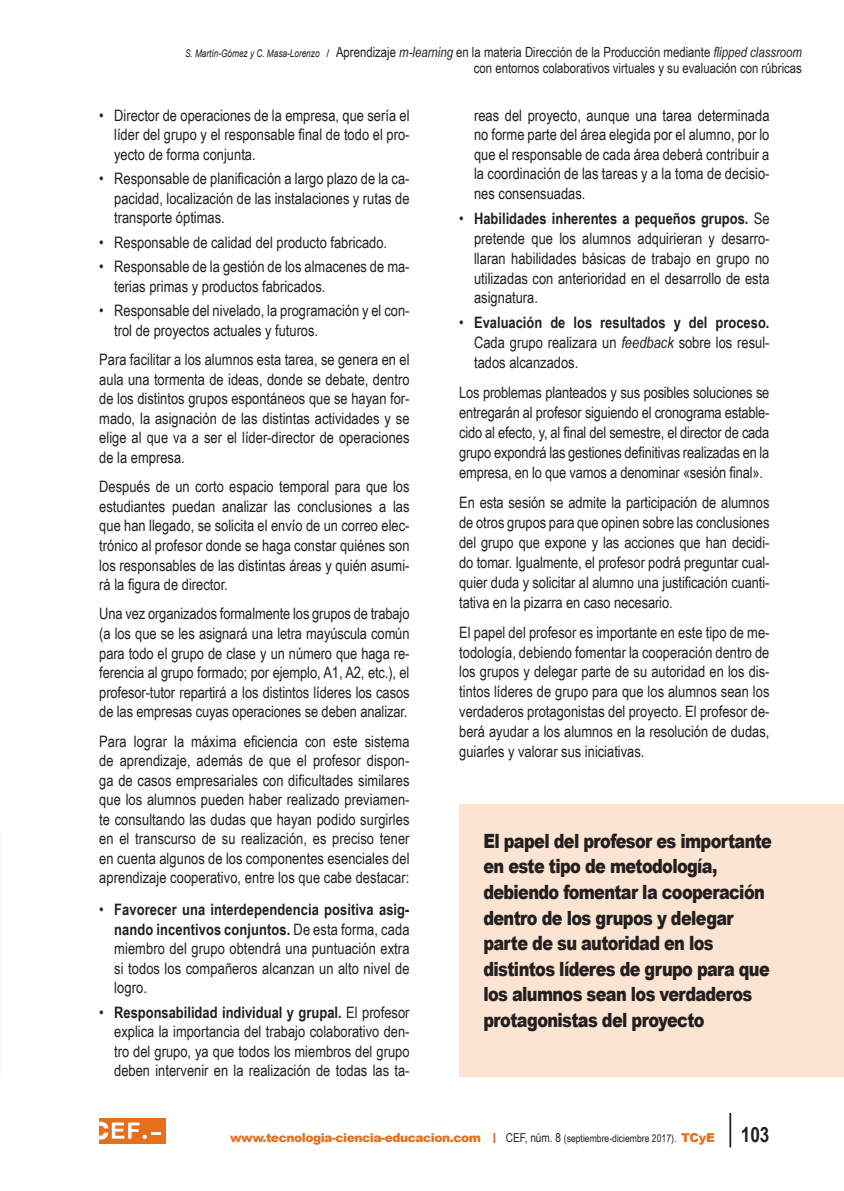
<style>
.page{position:relative;width:844px;height:1191px;background:#fff}
.page>*{position:absolute;margin:0;border:0;box-sizing:border-box;transform-origin:0 0}
.t1{font:900 19.6px/25.6px "Arial";letter-spacing:-.04em;color:#231f20;scale:.82 1}
.texto_general{font:15.75px/19.6px "Arial Narrow";color:#231f20;text-align:justify}
.sangria__bolo{font:15.75px/19.6px "Arial Narrow";color:#231f20;text-align:justify}
.t2{font:14px/15.8px "Arial Narrow";color:#231f20;text-align:right}
.t3{font:900 12.25px "Arial";letter-spacing:-.04em;color:#e4701e}
.t4{font:10.5px "Arial Narrow";color:#231f20}
.s1{font-family:"Arial";font-style:italic;font-size:10.5px}
.s2{font-family:"Arial";font-size:10.5px}
.s3{font-style:italic}
.s4{font-weight:700}
.s5{font-size:12.25px}
.s6{font-family:"Arial";font-weight:900;font-size:12.25px;color:#e4701e}
.s7{font-weight:700;font-size:21px}
</style>
<div class="page">
<svg style="left:493px;top:1133px;width:2px;height:10px"></svg>
<hr style="left:729px;top:1113px;width:2px;height:34px;background:#231f20">
<div style="left:99px;top:1118px;width:66px;height:25px;background:#e4701e"></div>
<svg style="left:99px;top:1122px;width:62px;height:17px"></svg>
<div style="left:459px;top:804px;width:384px;height:272px;background:#fbe5d2"></div>
<p class="t2" style="left:185px;top:44px;width:618px"><span class="s1">S. Martín-Gómez y C. Masa-Lorenzo</span> <span class="s2">/</span> Aprendizaje <span class="s3">m-learning</span> en la materia Dirección de la Producción mediante <span class="s3">flipped classroom </span>con entornos colaborativos virtuales y su evaluación con rúbricas</p>
<p class="sangria__bolo" style="left:114px;top:105px;width:297px;text-indent:-15px">• Director de operaciones de la empresa, que sería el líder del grupo y el responsable final de todo el pro&shy;yecto de forma conjunta.</p>
<p class="sangria__bolo" style="left:114px;top:168px;width:297px;text-indent:-15px">• Responsable de planificación a largo plazo de la ca&shy;pacidad, localización de las instalaciones y rutas de transporte óptimas.</p>
<p class="sangria__bolo" style="left:99px;top:232px;width:289px">• Responsable de calidad del producto fabricado.</p>
<p class="sangria__bolo" style="left:114px;top:256px;width:297px;text-indent:-15px">• Responsable de la gestión de los almacenes de ma&shy;terias primas y productos fabricados.</p>
<p class="sangria__bolo" style="left:114px;top:300px;width:297px;text-indent:-15px">• Responsable del nivelado, la programación y el con&shy;trol de proyectos actuales y futuros.</p>
<p class="texto_general" style="left:99px;top:349px;width:312px">Para facilitar a los alumnos esta tarea, se genera en el aula una tormenta de ideas, donde se debate, dentro de los distintos grupos espontáneos que se hayan for&shy;mado, la asignación de las distintas actividades y se elige al que va a ser el líder-director de operaciones de la empresa.</p>
<p class="texto_general" style="left:99px;top:476px;width:312px">Después de un corto espacio temporal para que los estudiantes puedan analizar las conclusiones a las que han llegado, se solicita el envío de un correo elec&shy;trónico al profesor donde se haga constar quiénes son los responsables de las distintas áreas y quién asumi&shy;rá la figura de director.</p>
<p class="texto_general" style="left:99px;top:603px;width:312px">Una vez organizados formalmente los grupos de trabajo (a los que se les asignará una letra mayúscula común para todo el grupo de clase y un número que haga re&shy;ferencia al grupo formado; por ejemplo, A1, A2, etc.), el profesor-tutor repartirá a los distintos líderes los casos de las empresas cuyas operaciones se deben analizar.</p>
<p class="texto_general" style="left:99px;top:730px;width:312px">Para lograr la máxima eficiencia con este sistema de aprendizaje, además de que el profesor dispon&shy;ga de casos empresariales con dificultades similares que los alumnos pueden haber realizado previamen&shy;te consultando las dudas que hayan podido surgirles en el transcurso de su realización, es preciso tener en cuenta algunos de los componentes esenciales del aprendizaje cooperativo, entre los que cabe destacar:</p>
<p class="sangria__bolo" style="left:114px;top:899px;width:297px;text-indent:-15px">• <span class="s4">Favorecer una interdependencia positiva asig&shy;nando incentivos conjuntos.</span> De esta forma, cada miembro del grupo obtendrá una puntuación extra si todos los compañeros alcanzan un alto nivel de logro.</p>
<p class="sangria__bolo" style="left:114px;top:1001px;width:297px;text-indent:-15px">• <span class="s4">Responsabilidad individual y grupal.</span> El profesor explica la importancia del trabajo colaborativo den&shy;tro del grupo, ya que todos los miembros del grupo deben intervenir en la realización de todas las ta-</p>
<p class="sangria__bolo" style="left:474px;top:105px;width:297px">reas del proyecto, aunque una tarea determinada no forme parte del área elegida por el alumno, por lo que el responsable de cada área deberá contribuir a la coordinación de las tareas y a la toma de decisio&shy;nes consensuadas.</p>
<p class="sangria__bolo" style="left:474px;top:207px;width:297px;text-indent:-15px">• <span class="s4">Habilidades inherentes a pequeños grupos.</span> Se pretende que los alumnos adquirieran y desarro&shy;llaran habilidades básicas de trabajo en grupo no utilizadas con anterioridad en el desarrollo de esta asignatura.</p>
<p class="sangria__bolo" style="left:474px;top:312px;width:297px;text-indent:-15px">• <span class="s4">Evaluación de los resultados y del proceso.<br></span>Cada grupo realizara un <span class="s3">feedback</span> sobre los resul&shy;tados alcanzados.</p>
<p class="texto_general" style="left:459px;top:382px;width:312px">Los problemas planteados y sus posibles soluciones se entregarán al profesor siguiendo el cronograma estable&shy;cido al efecto, y, al final del semestre, el director de cada grupo expondrá las gestiones definitivas realizadas en la empresa, en lo que vamos a denominar «sesión final».</p>
<p class="texto_general" style="left:459px;top:492px;width:312px">En esta sesión se admite la participación de alumnos de otros grupos para que opinen sobre las conclusiones del grupo que expone y las acciones que han decidi&shy;do tomar. Igualmente, el profesor podrá preguntar cual&shy;quier duda y solicitar al alumno una justificación cuanti&shy;tativa en la pizarra en caso necesario.</p>
<p class="texto_general" style="left:459px;top:621px;width:312px">El papel del profesor es importante en este tipo de me&shy;todología, debiendo fomentar la cooperación dentro de los grupos y delegar parte de su autoridad en los dis&shy;tintos líderes de grupo para que los alumnos sean los verdaderos protagonistas del proyecto. El profesor de&shy;berá ayudar a los alumnos en la resolución de dudas, guiarles y valorar sus iniciativas.</p>
<p class="t1" style="left:483px;top:827px;width:353px">El papel del profesor es importante en este tipo de metodología, debiendo fomentar la cooperación dentro de los grupos y delegar parte de su autoridad en los distintos líderes de grupo para que los alumnos sean los verdaderos protagonistas del proyecto</p>
<p class="t3" style="left:230px;top:1129px;width:252px">www.tecnologia-ciencia-educacion.com</p>
<p class="t4" style="left:505px;top:1130px;width:265px"><span class="s5">CEF, núm. 8</span> (septiembre-diciembre 2017). <span class="s6">TCyE</span> <span class="s7">103</span></p>
</div>
